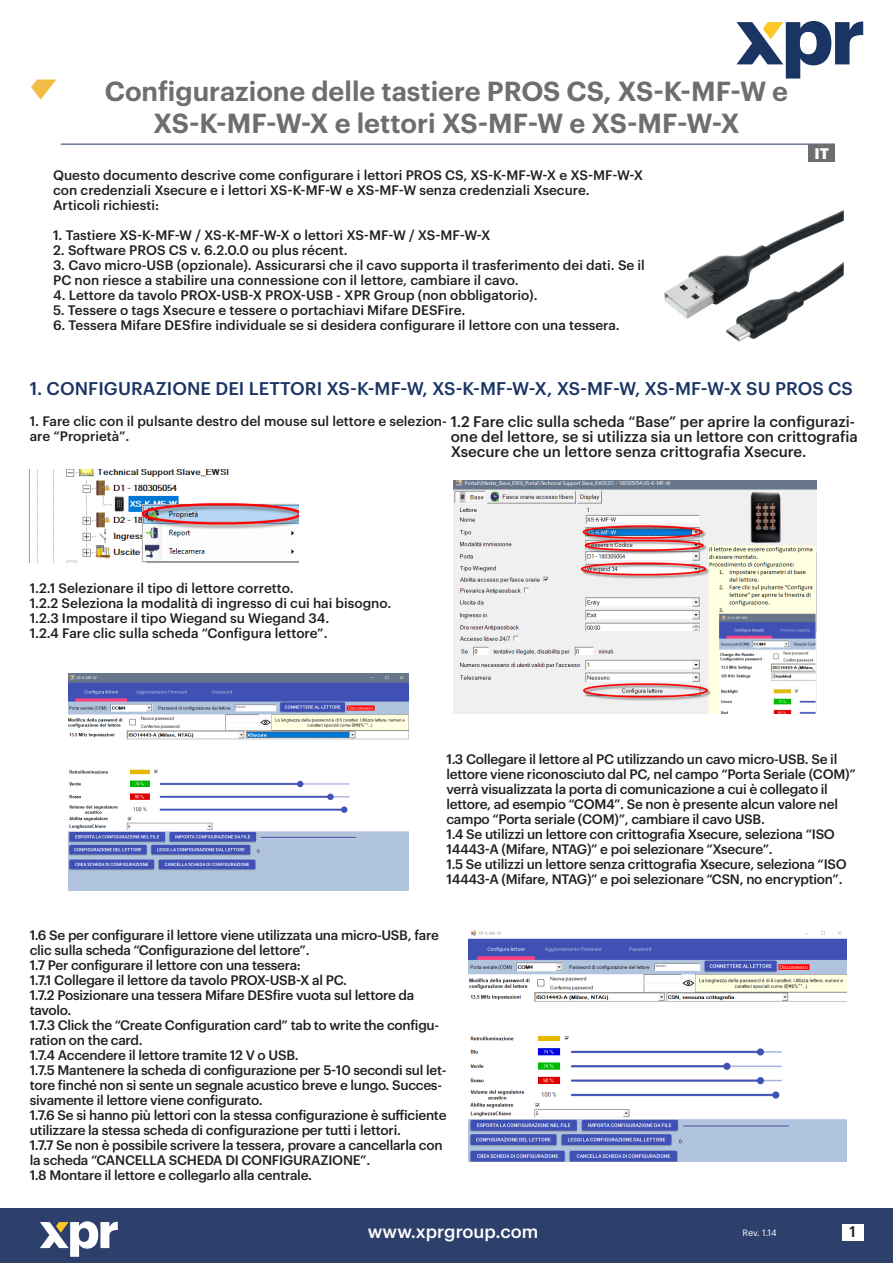
<style>
.page{position:relative;width:893px;height:1263px;background:#fff}
.page>*{position:absolute;margin:0;border:0;box-sizing:border-box;transform-origin:0 0}
.t1{font:600 27px "Graphik";color:#6d6e70}
.megunaslov{font:500 18px "Graphik";letter-spacing:.005em;color:#1a3463}
.t2{font:500 18px "Graphik";color:#fff}
.body{font:500 15px/15px "Graphik";color:#231f20}
.t3{font:700 15px "Graphik";color:#fff}
.body-2{font:500 13.5px/15px "Graphik";letter-spacing:-.02em;color:#231f20}
.body-3{font:500 13.5px/15px "Graphik";color:#231f20}
.body-4{font:9px "Graphik";color:#fff}
</style>
<div class="page">
<div style="left:0;top:1209px;width:893px;height:54px;background:#2d406c"></div>
<div style="left:842px;top:1225px;width:21px;height:16px;background:#fff"></div>
<svg style="left:40px;top:1221px;width:78px;height:36px"></svg>
<svg style="left:736px;top:21px;width:127px;height:58px"></svg>
<hr style="left:61px;top:144px;width:774px;height:1px;background:#1a3463">
<svg style="left:31px;top:80px;width:25px;height:20px"></svg>
<div style="left:809px;top:144px;width:26px;height:18px;background:#6d6e70"></div>
<img style="left:37px;top:469px;width:261px;height:93px">
<img style="left:664px;top:210px;width:180px;height:132px">
<img style="left:453px;top:480px;width:364px;height:234px">
<img style="left:68px;top:673px;width:340px;height:218px">
<img style="left:468px;top:930px;width:378px;height:232px">
<p class="t1" style="left:105px;top:70px;width:685px">Configurazione delle tastiere PROS CS, XS-K-MF-W e</p>
<p class="t1" style="left:153px;top:103px;width:588px">XS-K-MF-W-X e lettori XS-MF-W e XS-MF-W-X</p>
<p class="body-3" style="left:53px;top:166px;width:591px">Questo documento descrive come configurare i lettori PROS CS, XS-K-MF-W-X e XS-MF-W-X con credenziali Xsecure e i lettori XS-K-MF-W e XS-MF-W senza credenziali Xsecure.</p>
<p class="body-3" style="left:53px;top:196px;width:107px">Articoli richiesti:</p>
<p class="body-3" style="left:53px;top:226px;width:439px">1. Tastiere XS-K-MF-W / XS-K-MF-W-X o lettori XS-MF-W / XS-MF-W-X</p>
<p class="body-3" style="left:53px;top:241px;width:296px">2. Software PROS CS v. 6.2.0.0 ou plus récent.</p>
<p class="body-3" style="left:53px;top:256px;width:593px">3. Cavo micro-USB (opzionale). Assicurarsi che il cavo supporta il trasferimento dei dati. Se il<br>PC non riesce a stabilire una connessione con il lettore, cambiare il cavo.</p>
<p class="body-3" style="left:53px;top:286px;width:486px">4. Lettore da tavolo PROX-USB-X PROX-USB - XPR Group (non obbligatorio).</p>
<p class="body-3" style="left:53px;top:301px;width:414px">5. Tessere o tags Xsecure e tessere o portachiavi Mifare DESFire.</p>
<p class="body-3" style="left:53px;top:316px;width:568px">6. Tessera Mifare DESfire individuale se si desidera configurare il lettore con una tessera.</p>
<p class="t3" style="left:814px;top:142px;width:16px">IT</p>
<p class="megunaslov" style="left:30px;top:375px;width:825px">1. CONFIGURAZIONE DEI LETTORI XS-K-MF-W, XS-K-MF-W-X, XS-MF-W, XS-MF-W-X SU PROS CS</p>
<p class="body-3" style="left:30px;top:412px;width:419px">1. Fare clic con il pulsante destro del mouse sul lettore e selezion&shy;are “Proprietà”.</p>
<p class="body" style="left:451px;top:413px;width:409px">1.2 Fare clic sulla scheda “Base” per aprire la configurazi&shy;one del lettore, se si utilizza sia un lettore con crittografia<br>Xsecure che un lettore senza crittografia Xsecure.</p>
<p class="body-3" style="left:30px;top:579px;width:265px">1.2.1 Selezionare il tipo di lettore corretto.</p>
<p class="body-3" style="left:30px;top:594px;width:363px">1.2.2 Seleziona la modalità di ingresso di cui hai bisogno.</p>
<p class="body-3" style="left:30px;top:609px;width:301px">1.2.3 Impostare il tipo Wiegand su Wiegand 34.</p>
<p class="body-3" style="left:30px;top:624px;width:299px">1.2.4 Fare clic sulla scheda “Configura lettore”.</p>
<p class="body-2" style="left:446px;top:750px;width:411px">1.3 Collegare il lettore al PC utilizzando un cavo micro-USB. Se il lettore viene riconosciuto dal PC, nel campo “Porta Seriale (COM)” verrà visualizzata la porta di comunicazione a cui è collegato il lettore, ad esempio “COM4”. Se non è presente alcun valore nel campo “Porta seriale (COM)”, cambiare il cavo USB.</p>
<p class="body-2" style="left:446px;top:825px;width:390px">1.4 Se utilizzi un lettore con crittografia Xsecure, seleziona “ISO<br>14443-A (Mifare, NTAG)” e poi selezionare “Xsecure”.</p>
<p class="body-2" style="left:446px;top:855px;width:402px">1.5 Se utilizzi un lettore senza crittografia Xsecure, seleziona “ISO<br>14443-A (Mifare, NTAG)” e poi selezionare “CSN, no encryption”.</p>
<p class="body-2" style="left:30px;top:926px;width:411px">1.6 Se per configurare il lettore viene utilizzata una micro-USB, fare clic sulla scheda “Configurazione del lettore”.</p>
<p class="body-2" style="left:30px;top:956px;width:273px">1.7 Per configurare il lettore con una tessera:</p>
<p class="body-2" style="left:30px;top:971px;width:319px">1.7.1 Collegare il lettore da tavolo PROX-USB-X al PC.</p>
<p class="body-2" style="left:30px;top:986px;width:386px">1.7.2 Posizionare una tessera Mifare DESfire vuota sul lettore da tavolo.</p>
<p class="body-2" style="left:30px;top:1016px;width:411px">1.7.3 Click the “Create Configuration card” tab to write the configu&shy;ration on the card.</p>
<p class="body-2" style="left:30px;top:1046px;width:270px">1.7.4 Accendere il lettore tramite 12 V o USB.</p>
<p class="body-2" style="left:30px;top:1061px;width:418px">1.7.5 Mantenere la scheda di configurazione per 5-10 secondi sul let&shy;tore finché non si sente un segnale acustico breve e lungo. Succes&shy;sivamente il lettore viene configurato.</p>
<p class="body-2" style="left:30px;top:1106px;width:418px">1.7.6 Se si hanno più lettori con la stessa configurazione è sufficiente utilizzare la stessa scheda di configurazione per tutti i lettori.</p>
<p class="body-2" style="left:30px;top:1136px;width:414px">1.7.7 Se non è possibile scrivere la tessera, provare a cancellarla con la scheda “CANCELLA SCHEDA DI CONFIGURAZIONE”.</p>
<p class="body-2" style="left:30px;top:1166px;width:284px">1.8 Montare il lettore e collegarlo alla centrale.</p>
<h2 class="t2" style="left:368px;top:1218px;width:172px">www.xprgroup.com</h2>
<p class="body-4" style="left:742px;top:1226px;width:36px">Rev. 1.14</p>
<p class="body" style="left:849px;top:1223px;width:8px">1</p>
</div>
